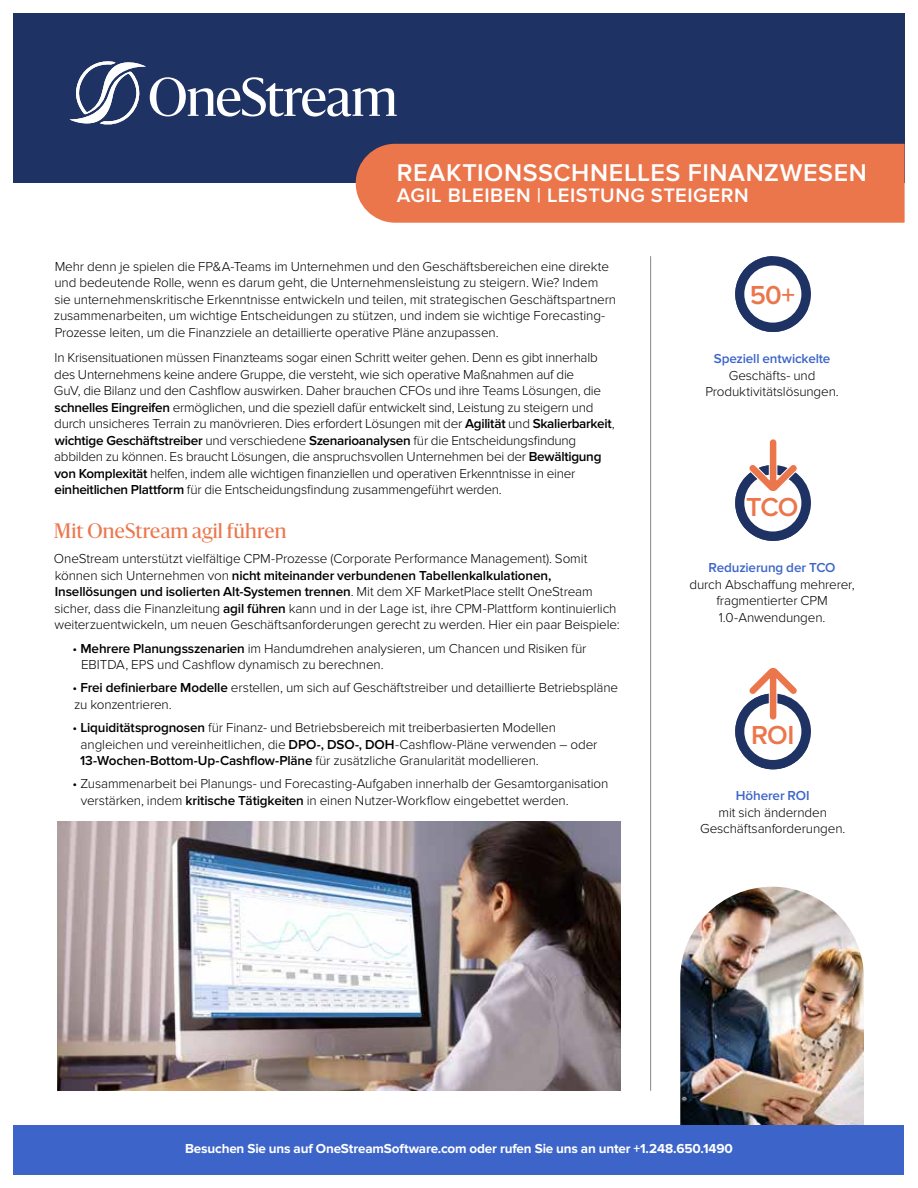
<style>
.page{position:relative;width:918px;height:1188px;background:#fff}
.page>*{position:absolute;margin:0;border:0;box-sizing:border-box;transform-origin:0 0}
.t1{font:600 27px "Proxima Nova";letter-spacing:-.03em;color:#ec764c}
.t2{font:600 25.2px "Proxima Nova";letter-spacing:.025em;color:#fff}
.t3{font:600 20.25px "Proxima Nova";letter-spacing:.025em;color:#fff}
.t4{font:19.5px "Sanomat";letter-spacing:.01em;color:#ec764c}
.t5{font:300 13.5px/16.5px "Proxima Nova";letter-spacing:-.01em;color:#000}
.t6{font:700 13.5px "Proxima Nova";letter-spacing:-.01em;color:#fff}
.t7{font:600 13.5px "Proxima Nova";letter-spacing:-.01em;color:#3d65c9}
.s1{font-weight:600}
</style>
<div class="page">
<img style="left:680px;top:887px;width:184px;height:238px">
<div style="left:14px;top:14px;width:891px;height:169px;background:#1f3264"></div>
<div style="left:356px;top:144px;width:549px;height:79px;background:#ec764c"></div>
<hr style="left:650px;top:256px;width:1px;height:835px;background:#878787">
<div style="left:14px;top:1125px;width:890px;height:49px;background:#3d65c9"></div>
<img style="left:57px;top:822px;width:564px;height:269px">
<svg style="left:735px;top:256px;width:73px;height:76px"></svg>
<div style="left:744px;top:266px;width:57px;height:57px;background:#fff;border-radius:50%"></div>
<svg style="left:735px;top:439px;width:73px;height:102px"></svg>
<svg style="left:735px;top:667px;width:73px;height:102px"></svg>
<svg style="left:69px;top:61px;width:328px;height:63px"></svg>
<h2 class="t2" style="left:397px;top:158px;width:472px">REAKTIONSSCHNELLES FINANZWESEN</h2>
<h3 class="t3" style="left:397px;top:183px;width:353px">AGIL BLEIBEN | LEISTUNG STEIGERN</h3>
<p class="t5" style="left:54px;top:258px;width:564px">Mehr denn je spielen die FP&amp;A-Teams im Unternehmen und den Geschäftsbereichen eine direkte und bedeutende Rolle, wenn es darum geht, die Unternehmensleistung zu steigern. Wie? Indem sie unternehmenskritische Erkenntnisse entwickeln und teilen, mit strategischen Geschäftspartnern zusammenarbeiten, um wichtige Entscheidungen zu stützen, und indem sie wichtige Forecasting-Prozesse leiten, um die Finanzziele an detaillierte operative Pläne anzupassen.</p>
<p class="t5" style="left:54px;top:349px;width:562px">In Krisensituationen müssen Finanzteams sogar einen Schritt weiter gehen. Denn es gibt innerhalb des Unternehmens keine andere Gruppe, die versteht, wie sich operative Maßnahmen auf die<br>GuV, die Bilanz und den Cashflow auswirken. Daher brauchen CFOs und ihre Teams Lösungen, die <span class="s1">schnelles Eingreifen</span> ermöglichen, und die speziell dafür entwickelt sind, Leistung zu steigern und durch unsicheres Terrain zu manövrieren. Dies erfordert Lösungen mit der <span class="s1">Agilität</span> und <span class="s1">Skalierbarkeit</span>, <span class="s1">wichtige Geschäftstreiber</span> und verschiedene <span class="s1">Szenarioanalysen</span> für die Entscheidungsfindung abbilden zu können. Es braucht Lösungen, die anspruchsvollen Unternehmen bei der <span class="s1">Bewältigung von Komplexität</span> helfen, indem alle wichtigen finanziellen und operativen Erkenntnisse in einer <span class="s1">einheitlichen Plattform</span> für die Entscheidungsfindung zusammengeführt werden.</p>
<h3 class="t4" style="left:54px;top:517px;width:234px">Mit OneStream agil führen</h3>
<p class="t5" style="left:54px;top:551px;width:567px">OneStream unterstützt vielfältige CPM-Prozesse (Corporate Performance Management). Somit können sich Unternehmen von <span class="s1">nicht miteinander verbundenen Tabellenkalkulationen, Insellösungen und isolierten Alt-Systemen trennen</span>. Mit dem XF MarketPlace stellt OneStream sicher, dass die Finanzleitung <span class="s1">agil führen</span> kann und in der Lage ist, ihre CPM-Plattform kontinuierlich weiterzuentwickeln, um neuen Geschäftsanforderungen gerecht zu werden. Hier ein paar Beispiele:</p>
<p class="t5" style="left:81px;top:640px;width:507px;text-indent:-8px">• <span class="s1">Mehrere Planungsszenarien</span> im Handumdrehen analysieren, um Chancen und Risiken für<br>EBITDA, EPS und Cashflow dynamisch zu berechnen.</p>
<p class="t5" style="left:73px;top:680px;width:547px">• <span class="s1">Frei definierbare Modelle</span> erstellen, um sich auf Geschäftstreiber und detaillierte Betriebspläne zu konzentrieren.</p>
<p class="t5" style="left:80px;top:720px;width:519px;text-indent:-8px">• <span class="s1">Liquiditätsprognosen</span> für Finanz- und Betriebsbereich mit treiberbasierten Modellen angleichen und vereinheitlichen, die <span class="s1">DPO-, DSO-, DOH</span>-Cashflow-Pläne verwenden – oder<br><span class="s1">13-Wochen-Bottom-Up-Cashflow-Pläne</span> für zusätzliche Granularität modellieren.</p>
<p class="t5" style="left:81px;top:776px;width:529px;text-indent:-8px">• Zusammenarbeit bei Planungs- und Forecasting-Aufgaben innerhalb der Gesamtorganisation verstärken, indem <span class="s1">kritische Tätigkeiten</span> in einen Nutzer-Workflow eingebettet werden.</p>
<h1 class="t1" style="left:750px;top:280px;width:47px">50+</h1>
<p class="t7" style="left:714px;top:351px;width:118px">Speziell entwickelte</p>
<p class="t5" style="left:705px;top:367px;width:135px;text-align:center">Geschäfts- und<br>Produktivitätslösungen.</p>
<h1 class="t1" style="left:746px;top:491px;width:54px">TCO</h1>
<p class="t7" style="left:709px;top:560px;width:129px">Reduzierung der TCO</p>
<p class="t5" style="left:690px;top:576px;width:167px;text-align:center">durch Abschaffung mehrerer, fragmentierter CPM<br>1.0-Anwendungen.</p>
<h1 class="t1" style="left:751px;top:720px;width:45px">ROI</h1>
<p class="t7" style="left:736px;top:788px;width:75px">Höherer ROI</p>
<p class="t5" style="left:700px;top:804px;width:147px;text-align:center">mit sich ändernden<br>Geschäftsanforderungen.</p>
<p class="t6" style="left:185px;top:1141px;width:549px">Besuchen Sie uns auf OneStreamSoftware.com oder rufen Sie uns an unter +1.248.650.1490</p>
</div>
